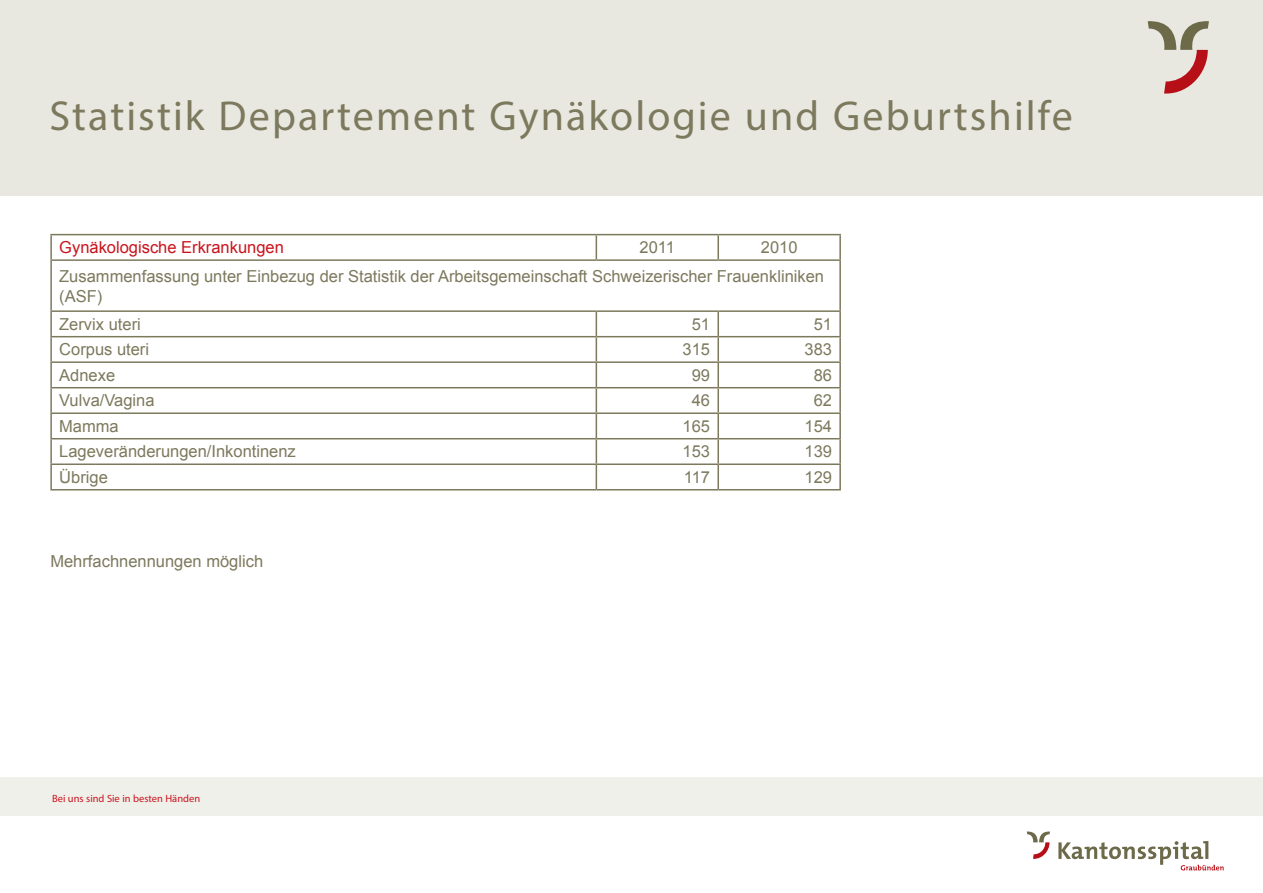
<style>
.page{position:relative;width:1263px;height:893px;background:#fff}
.page>*{position:absolute;margin:0;border:0;box-sizing:border-box;transform-origin:0 0}
.t1{font:42px "Myriad Pro";letter-spacing:.05em;color:#7c795d}
.t2{font:16.5px/28.3px "Arial";color:#7c795d}
.t3{font:16.5px "Arial";color:#ca141c}
.t4{font:10.5px "Myriad Pro";color:#ca141c}
</style>
<div class="page">
<svg style="left:1027px;top:831px;width:23px;height:28px"></svg>
<svg style="left:1058px;top:841px;width:165px;height:29px"></svg>
<div style="left:0;top:0;width:1263px;height:196px;background:#e8e8e1"></div>
<div style="left:0;top:778px;width:1263px;height:38px;background:#f0f0eb"></div>
<svg style="left:1148px;top:21px;width:61px;height:73px"></svg>
<hr style="left:50px;top:234px;width:546px;height:1px;background:#7c795d">
<hr style="left:50px;top:235px;width:2px;height:24px;background:#7c795d">
<hr style="left:596px;top:234px;width:122px;height:1px;background:#7c795d">
<svg style="left:596px;top:235px;width:1px;height:24px"></svg>
<hr style="left:718px;top:234px;width:123px;height:1px;background:#7c795d">
<hr style="left:717px;top:235px;width:2px;height:24px;background:#7c795d">
<hr style="left:839px;top:235px;width:2px;height:24px;background:#7c795d">
<hr style="left:50px;top:259px;width:546px;height:2px;background:#7c795d">
<hr style="left:50px;top:261px;width:2px;height:49px;background:#7c795d">
<hr style="left:596px;top:259px;width:122px;height:2px;background:#7c795d">
<hr style="left:718px;top:259px;width:123px;height:2px;background:#7c795d">
<hr style="left:839px;top:261px;width:2px;height:49px;background:#7c795d">
<hr style="left:50px;top:310px;width:546px;height:2px;background:#7c795d">
<hr style="left:50px;top:312px;width:2px;height:24px;background:#7c795d">
<hr style="left:596px;top:310px;width:122px;height:2px;background:#7c795d">
<hr style="left:718px;top:310px;width:123px;height:2px;background:#7c795d">
<hr style="left:717px;top:312px;width:2px;height:24px;background:#7c795d">
<hr style="left:839px;top:312px;width:2px;height:24px;background:#7c795d">
<hr style="left:50px;top:336px;width:546px;height:1px;background:#7c795d">
<hr style="left:50px;top:337px;width:2px;height:24px;background:#7c795d">
<hr style="left:596px;top:336px;width:122px;height:1px;background:#7c795d">
<hr style="left:718px;top:336px;width:123px;height:1px;background:#7c795d">
<hr style="left:717px;top:337px;width:2px;height:24px;background:#7c795d">
<hr style="left:839px;top:337px;width:2px;height:24px;background:#7c795d">
<hr style="left:50px;top:361px;width:546px;height:2px;background:#7c795d">
<hr style="left:50px;top:363px;width:2px;height:24px;background:#7c795d">
<hr style="left:596px;top:361px;width:122px;height:2px;background:#7c795d">
<hr style="left:718px;top:361px;width:123px;height:2px;background:#7c795d">
<hr style="left:717px;top:363px;width:2px;height:24px;background:#7c795d">
<hr style="left:839px;top:363px;width:2px;height:24px;background:#7c795d">
<hr style="left:50px;top:387px;width:546px;height:1px;background:#7c795d">
<hr style="left:50px;top:388px;width:2px;height:24px;background:#7c795d">
<hr style="left:596px;top:387px;width:122px;height:1px;background:#7c795d">
<hr style="left:718px;top:387px;width:123px;height:1px;background:#7c795d">
<hr style="left:717px;top:388px;width:2px;height:24px;background:#7c795d">
<hr style="left:839px;top:388px;width:2px;height:24px;background:#7c795d">
<hr style="left:50px;top:412px;width:546px;height:2px;background:#7c795d">
<hr style="left:50px;top:414px;width:2px;height:24px;background:#7c795d">
<hr style="left:596px;top:412px;width:122px;height:2px;background:#7c795d">
<hr style="left:718px;top:412px;width:123px;height:2px;background:#7c795d">
<hr style="left:717px;top:414px;width:2px;height:24px;background:#7c795d">
<hr style="left:839px;top:414px;width:2px;height:24px;background:#7c795d">
<hr style="left:50px;top:438px;width:546px;height:1px;background:#7c795d">
<hr style="left:50px;top:439px;width:2px;height:24px;background:#7c795d">
<hr style="left:596px;top:438px;width:122px;height:1px;background:#7c795d">
<hr style="left:718px;top:438px;width:123px;height:1px;background:#7c795d">
<hr style="left:717px;top:439px;width:2px;height:24px;background:#7c795d">
<hr style="left:839px;top:439px;width:2px;height:24px;background:#7c795d">
<hr style="left:50px;top:463px;width:546px;height:2px;background:#7c795d">
<hr style="left:50px;top:465px;width:2px;height:24px;background:#7c795d">
<hr style="left:596px;top:463px;width:122px;height:2px;background:#7c795d">
<svg style="left:596px;top:312px;width:1px;height:177px"></svg>
<hr style="left:718px;top:463px;width:123px;height:2px;background:#7c795d">
<hr style="left:717px;top:465px;width:2px;height:24px;background:#7c795d">
<hr style="left:839px;top:465px;width:2px;height:24px;background:#7c795d">
<hr style="left:50px;top:489px;width:546px;height:1px;background:#7c795d">
<hr style="left:596px;top:489px;width:122px;height:1px;background:#7c795d">
<hr style="left:718px;top:489px;width:123px;height:1px;background:#7c795d">
<h1 class="t1" style="left:49px;top:90px;width:1025px">Statistik Departement Gynäkologie und Geburtshilfe</h1>
<p class="t3" style="left:59px;top:237px;width:226px">Gynäkologische Erkrankungen</p>
<p class="t2" style="left:639px;top:234px;width:37px">2011</p>
<p class="t2" style="left:59px;top:234px;width:766px;text-indent:702px">2010<br>Zusammenfassung unter Einbezug der Statistik der Arbeitsgemeinschaft Schweizerischer Frauenkliniken</p>
<p class="t2" style="left:59px;top:282px;width:83px">(ASF)<br>Zervix uteri</p>
<p class="t2" style="left:692px;top:310px;width:20px">51</p>
<p class="t2" style="left:814px;top:310px;width:20px">51</p>
<p class="t2" style="left:59px;top:336px;width:91px">Corpus uteri</p>
<p class="t2" style="left:683px;top:336px;width:29px">315</p>
<p class="t2" style="left:804px;top:336px;width:29px">383</p>
<p class="t2" style="left:59px;top:361px;width:57px">Adnexe</p>
<p class="t2" style="left:692px;top:361px;width:20px">99</p>
<p class="t2" style="left:814px;top:361px;width:20px">86</p>
<p class="t2" style="left:59px;top:387px;width:97px">Vulva/Vagina</p>
<p class="t2" style="left:692px;top:387px;width:20px">46</p>
<p class="t2" style="left:814px;top:387px;width:20px">62</p>
<p class="t2" style="left:59px;top:412px;width:61px">Mamma</p>
<p class="t2" style="left:683px;top:412px;width:29px">165</p>
<p class="t2" style="left:804px;top:412px;width:29px">154</p>
<p class="t2" style="left:59px;top:438px;width:238px">Lageveränderungen/Inkontinenz</p>
<p class="t2" style="left:683px;top:438px;width:29px">153</p>
<p class="t2" style="left:804px;top:438px;width:29px">139</p>
<p class="t2" style="left:59px;top:463px;width:50px">Übrige</p>
<p class="t2" style="left:684px;top:463px;width:28px">117</p>
<p class="t2" style="left:804px;top:463px;width:29px">129</p>
<p class="t2" style="left:50px;top:547px;width:214px">Mehrfachnennungen möglich</p>
<p class="t4" style="left:52px;top:791px;width:150px">Bei uns sind Sie in besten Händen</p>
</div>
